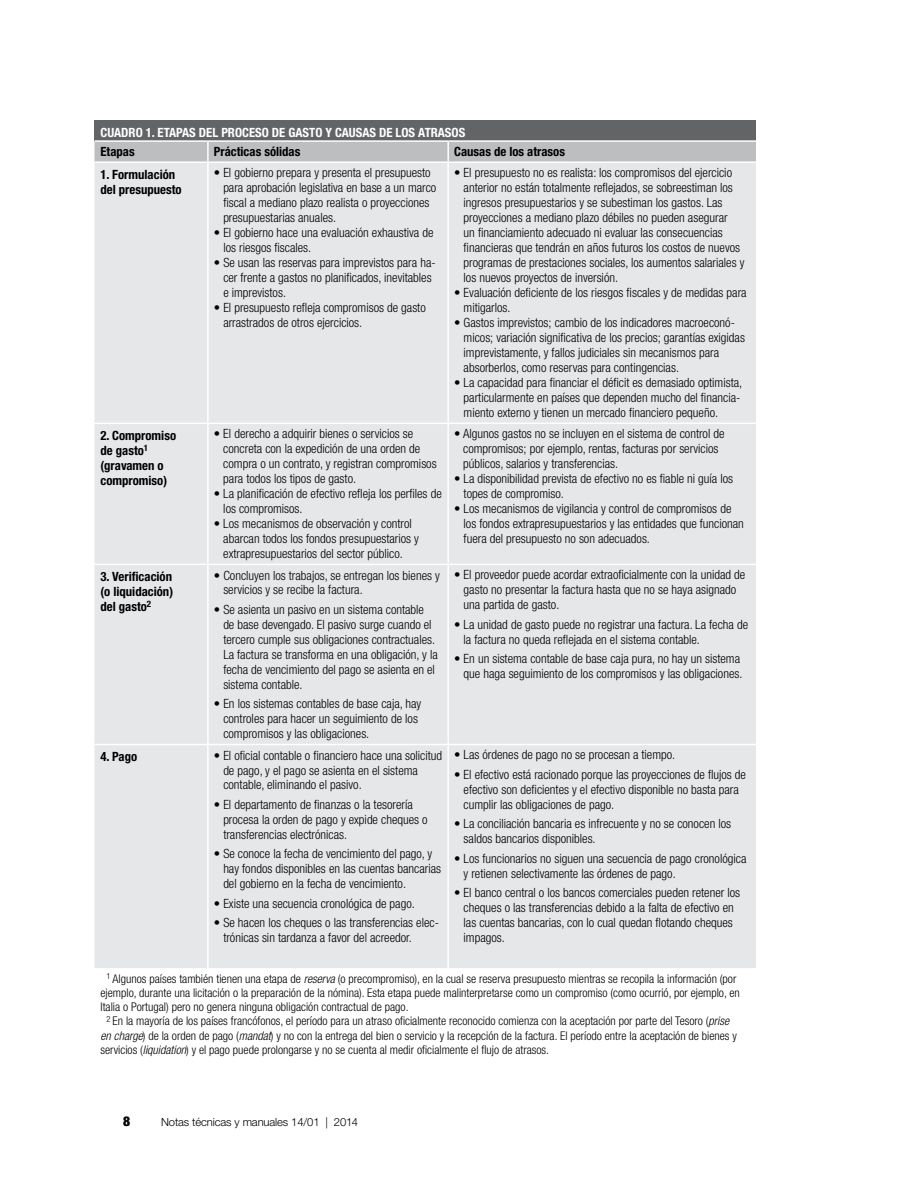
<style>
.page{position:relative;width:918px;height:1188px;background:#fff}
.page>*{position:absolute;margin:0;border:0;box-sizing:border-box;transform-origin:0 0}
.t1{font:900 condensed 13.5px "Helvetica Neue LT Std";color:#000}
.t2{font:300 condensed 12.75px/15px "Helvetica Neue LT Std";color:#000}
.t3{font:700 condensed 12.75px/15px "Helvetica Neue LT Std";color:#000}
.t4{font:700 condensed 12.75px "Helvetica Neue LT Std";color:#fff}
.t5{font:300 condensed 12px "Helvetica Neue LT Std";color:#000}
.t6{font:300 11.25px "Helvetica Neue LT Std";letter-spacing:-.01em;color:#000}
.s1{font-style:italic}
</style>
<div class="page">
<div style="left:94px;top:120px;width:662px;height:21px;background:#636466"></div>
<div style="left:94px;top:163px;width:662px;height:805px;background:#e6e7e8"></div>
<hr style="left:94px;top:140px;width:114px;height:2px;background:#fff">
<hr style="left:208px;top:140px;width:240px;height:2px;background:#fff">
<hr style="left:448px;top:140px;width:308px;height:2px;background:#fff">
<div style="left:94px;top:141px;width:662px;height:20px;background:#bcbec0"></div>
<hr style="left:207px;top:163px;width:2px;height:260px;background:#fff">
<hr style="left:447px;top:163px;width:2px;height:260px;background:#fff">
<hr style="left:94px;top:423px;width:114px;height:1px;background:#fff">
<hr style="left:208px;top:423px;width:240px;height:1px;background:#fff">
<hr style="left:207px;top:424px;width:2px;height:140px;background:#fff">
<hr style="left:448px;top:423px;width:308px;height:1px;background:#fff">
<hr style="left:447px;top:424px;width:2px;height:140px;background:#fff">
<hr style="left:94px;top:564px;width:114px;height:1px;background:#fff">
<hr style="left:208px;top:564px;width:240px;height:1px;background:#fff">
<hr style="left:207px;top:565px;width:2px;height:179px;background:#fff">
<hr style="left:448px;top:564px;width:308px;height:1px;background:#fff">
<hr style="left:447px;top:565px;width:2px;height:179px;background:#fff">
<hr style="left:207px;top:745px;width:2px;height:223px;background:#fff">
<hr style="left:447px;top:745px;width:2px;height:223px;background:#fff">
<hr style="left:94px;top:744px;width:114px;height:1px;background:#fff">
<hr style="left:208px;top:744px;width:240px;height:1px;background:#fff">
<hr style="left:448px;top:744px;width:308px;height:1px;background:#fff">
<p class="t4" style="left:100px;top:124px;width:366px">CUADRO 1. ETAPAS DEL PROCESO DE GASTO Y CAUSAS DE LOS ATRASOS</p>
<p class="t3" style="left:100px;top:144px;width:36px">Etapas</p>
<p class="t3" style="left:214px;top:144px;width:88px">Prácticas sólidas</p>
<p class="t3" style="left:454px;top:144px;width:112px">Causas de los atrasos</p>
<p class="t3" style="left:101px;top:167px;width:83px">1. Formulación del presupuesto</p>
<p class="t2" style="left:223px;top:165px;width:215px;text-indent:-9px">• El gobierno prepara y presenta el presupuesto para aprobación legislativa en base a un marco fiscal a mediano plazo realista o proyecciones presupuestarias anuales.</p>
<p class="t2" style="left:223px;top:225px;width:212px;text-indent:-9px">• El gobierno hace una evaluación exhaustiva de los riesgos fiscales.</p>
<p class="t2" style="left:223px;top:255px;width:214px;text-indent:-9px">• Se usan las reservas para imprevistos para ha&shy;cer frente a gastos no planificados, inevitables e imprevistos.</p>
<p class="t2" style="left:223px;top:300px;width:204px;text-indent:-9px">• El presupuesto refleja compromisos de gasto arrastrados de otros ejercicios.</p>
<p class="t2" style="left:464px;top:165px;width:282px;text-indent:-9px">• El presupuesto no es realista: los compromisos del ejercicio anterior no están totalmente reflejados, se sobreestiman los ingresos presupuestarios y se subestiman los gastos. Las proyecciones a mediano plazo débiles no pueden asegurar<br>un financiamiento adecuado ni evaluar las consecuencias financieras que tendrán en años futuros los costos de nuevos programas de prestaciones sociales, los aumentos salariales y los nuevos proyectos de inversión.</p>
<p class="t2" style="left:464px;top:285px;width:285px;text-indent:-9px">• Evaluación deficiente de los riesgos fiscales y de medidas para mitigarlos.</p>
<p class="t2" style="left:464px;top:315px;width:283px;text-indent:-9px">• Gastos imprevistos; cambio de los indicadores macroeconó&shy;micos; variación significativa de los precios; garantías exigidas imprevistamente, y fallos judiciales sin mecanismos para absorberlos, como reservas para contingencias.</p>
<p class="t2" style="left:464px;top:375px;width:280px;text-indent:-9px">• La capacidad para financiar el déficit es demasiado optimista, particularmente en países que dependen mucho del financia&shy;miento externo y tienen un mercado financiero pequeño.</p>
<p class="t3" style="left:100px;top:428px;width:77px">2. Compromiso de gasto<sup>1 </sup>(gravamen o compromiso)</p>
<p class="t2" style="left:223px;top:426px;width:215px;text-indent:-9px">• El derecho a adquirir bienes o servicios se concreta con la expedición de una orden de compra o un contrato, y registran compromisos para todos los tipos de gasto.</p>
<p class="t2" style="left:223px;top:486px;width:220px;text-indent:-9px">• La planificación de efectivo refleja los perfiles de los compromisos.</p>
<p class="t2" style="left:223px;top:516px;width:197px;text-indent:-9px">• Los mecanismos de observación y control abarcan todos los fondos presupuestarios y extrapresupuestarios del sector público.</p>
<p class="t3" style="left:100px;top:569px;width:74px;text-align:justify">3. Verificación (o liquidación) del gasto<sup>2</sup></p>
<p class="t2" style="left:223px;top:567px;width:218px;text-indent:-9px">• Concluyen los trabajos, se entregan los bienes y servicios y se recibe la factura.</p>
<p class="t2" style="left:223px;top:602px;width:216px;text-indent:-9px">• Se asienta un pasivo en un sistema contable de base devengado. El pasivo surge cuando el tercero cumple sus obligaciones contractuales.<br>La factura se transforma en una obligación, y la fecha de vencimiento del pago se asienta en el sistema contable.</p>
<p class="t2" style="left:223px;top:696px;width:199px;text-indent:-9px">• En los sistemas contables de base caja, hay controles para hacer un seguimiento de los compromisos y las obligaciones.</p>
<p class="t2" style="left:463px;top:426px;width:263px;text-indent:-9px">• Algunos gastos no se incluyen en el sistema de control de compromisos; por ejemplo, rentas, facturas por servicios públicos, salarios y transferencias.</p>
<p class="t2" style="left:464px;top:471px;width:271px;text-indent:-9px">• La disponibilidad prevista de efectivo no es fiable ni guía los topes de compromiso.</p>
<p class="t2" style="left:464px;top:501px;width:282px;text-indent:-9px">• Los mecanismos de vigilancia y control de compromisos de los fondos extrapresupuestarios y las entidades que funcionan fuera del presupuesto no son adecuados.</p>
<p class="t2" style="left:464px;top:567px;width:283px;text-indent:-9px">• El proveedor puede acordar extraoficialmente con la unidad de gasto no presentar la factura hasta que no se haya asignado una partida de gasto.</p>
<p class="t2" style="left:464px;top:617px;width:286px;text-indent:-9px">• La unidad de gasto puede no registrar una factura. La fecha de la factura no queda reflejada en el sistema contable.</p>
<p class="t2" style="left:454px;top:651px;width:290px;text-align:right">• En un sistema contable de base caja pura, no hay un sistema que haga seguimiento de los compromisos y las obligaciones.</p>
<p class="t2" style="left:454px;top:747px;width:223px">• Las órdenes de pago no se procesan a tiempo.</p>
<p class="t2" style="left:464px;top:767px;width:284px;text-indent:-9px">• El efectivo está racionado porque las proyecciones de flujos de efectivo son deficientes y el efectivo disponible no basta para cumplir las obligaciones de pago.</p>
<p class="t2" style="left:464px;top:816px;width:269px;text-indent:-9px">• La conciliación bancaria es infrecuente y no se conocen los saldos bancarios disponibles.</p>
<p class="t2" style="left:464px;top:851px;width:284px;text-indent:-9px">• Los funcionarios no siguen una secuencia de pago cronológica y retienen selectivamente las órdenes de pago.</p>
<p class="t2" style="left:464px;top:885px;width:278px;text-indent:-9px">• El banco central o los bancos comerciales pueden retener los cheques o las transferencias debido a la falta de efectivo en las cuentas bancarias, con lo cual quedan flotando cheques impagos.</p>
<p class="t5" style="left:106px;top:972px;width:631px"><sup>1</sup> Algunos países también tienen una etapa de <span class="s1">reserva</span> (o precompromiso), en la cual se reserva presupuesto mientras se recopila la información (por</p>
<p class="t5" style="left:100px;top:986px;width:641px">ejemplo, durante una licitación o la preparación de la nómina). Esta etapa puede malinterpretarse como un compromiso (como ocurrió, por ejemplo, en</p>
<p class="t5" style="left:100px;top:1000px;width:310px">Italia o Portugal) pero no genera ninguna obligación contractual de pago.</p>
<p class="t5" style="left:106px;top:1014px;width:624px"><sup>2</sup> En la mayoría de los países francófonos, el período para un atraso oficialmente reconocido comienza con la aceptación por parte del Tesoro (<span class="s1">prise</span></p>
<p class="t5" style="left:100px;top:1029px;width:638px"><span class="s1">en charge</span>) de la orden de pago (<span class="s1">mandat</span>) y no con la entrega del bien o servicio y la recepción de la factura. El período entre la aceptación de bienes y</p>
<p class="t5" style="left:100px;top:1043px;width:450px">servicios (<span class="s1">liquidation</span>) y el pago puede prolongarse y no se cuenta al medir oficialmente el flujo de atrasos.</p>
<p class="t3" style="left:101px;top:749px;width:38px">4. Pago</p>
<p class="t2" style="left:223px;top:747px;width:220px;text-indent:-9px">• El oficial contable o financiero hace una solicitud de pago, y el pago se asienta en el sistema contable, eliminando el pasivo.</p>
<p class="t2" style="left:223px;top:797px;width:206px;text-indent:-9px">• El departamento de finanzas o la tesorería procesa la orden de pago y expide cheques o transferencias electrónicas.</p>
<p class="t2" style="left:223px;top:846px;width:219px;text-indent:-9px">• Se conoce la fecha de vencimiento del pago, y hay fondos disponibles en las cuentas bancarias del gobierno en la fecha de vencimiento.</p>
<p class="t2" style="left:214px;top:896px;width:202px">• Existe una secuencia cronológica de pago.</p>
<p class="t2" style="left:223px;top:915px;width:217px;text-indent:-9px">• Se hacen los cheques o las transferencias elec&shy;trónicas sin tardanza a favor del acreedor.</p>
<p class="t1" style="left:123px;top:1113px;width:9px">8</p>
<p class="t6" style="left:161px;top:1115px;width:198px">Notas técnicas y manuales 14/01 | 2014</p>
</div>
